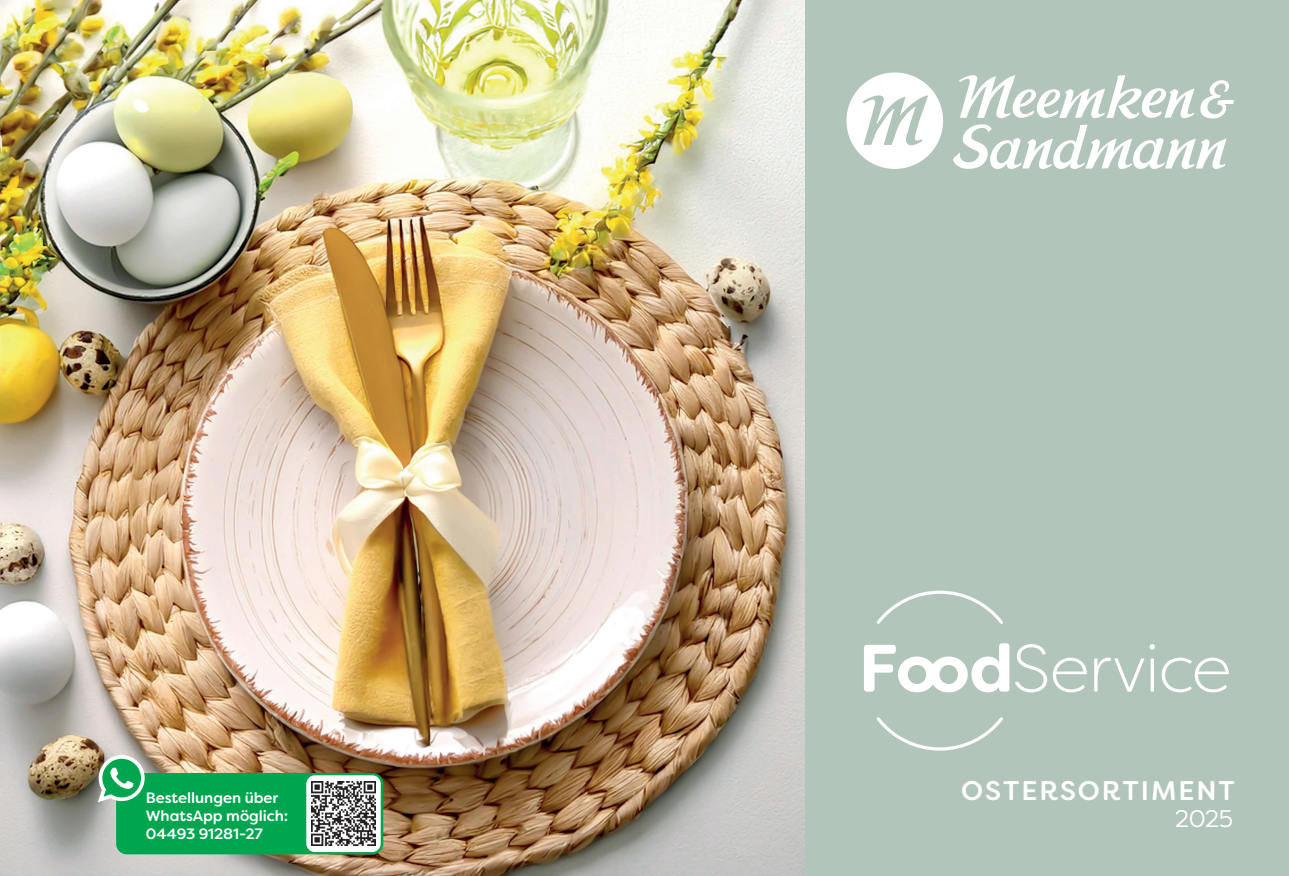
<style>
.page{position:relative;width:1289px;height:876px;background:#fff}
.page>*{position:absolute;margin:0;border:0;box-sizing:border-box;transform-origin:0 0}
.t1{font:300 66.9px "Filson Soft";letter-spacing:-.015em;color:#fff}
.t2{font:500 27px "Filson Soft";letter-spacing:.07em;color:#fff}
.t3{font:24px "Filson Soft";color:#fff}
.t4{font:500 15px/18px "Filson Soft";letter-spacing:-.005em;color:#fff}
.s1{font-weight:700}
</style>
<div class="page">
<img style="left:0;top:0;width:805px;height:875px">
<div style="left:805px;top:0;width:483px;height:876px;background:#b2c5ba"></div>
<svg style="left:953px;top:75px;width:281px;height:94px"></svg>
<div style="left:846px;top:72px;width:97px;height:97px;background:#fff;border-radius:50%"></div>
<svg style="left:863px;top:95px;width:65px;height:51px"></svg>
<svg style="left:876px;top:717px;width:127px;height:34px"></svg>
<svg style="left:876px;top:590px;width:127px;height:34px"></svg>
<div style="left:116px;top:773px;width:267px;height:81px;background:#00a54f;border-radius:11px"></div>
<svg style="left:98px;top:755px;width:47px;height:47px"></svg>
<div style="left:306px;top:775px;width:75px;height:77px;background:#fff;border-radius:9px"></div>
<img style="left:311px;top:781px;width:65px;height:65px">
<p class="t4" style="left:146px;top:788px;width:144px">Bestellungen über<br>WhatsApp möglich:<br>04493 91281-27</p>
<h1 class="t1" style="left:858px;top:627px;width:374px"><span class="s1">Food</span>Service</h1>
<h2 class="t2" style="left:961px;top:773px;width:275px">OSTERSORTIMENT</h2>
<h3 class="t3" style="left:1174px;top:803px;width:60px">2025</h3>
</div>
